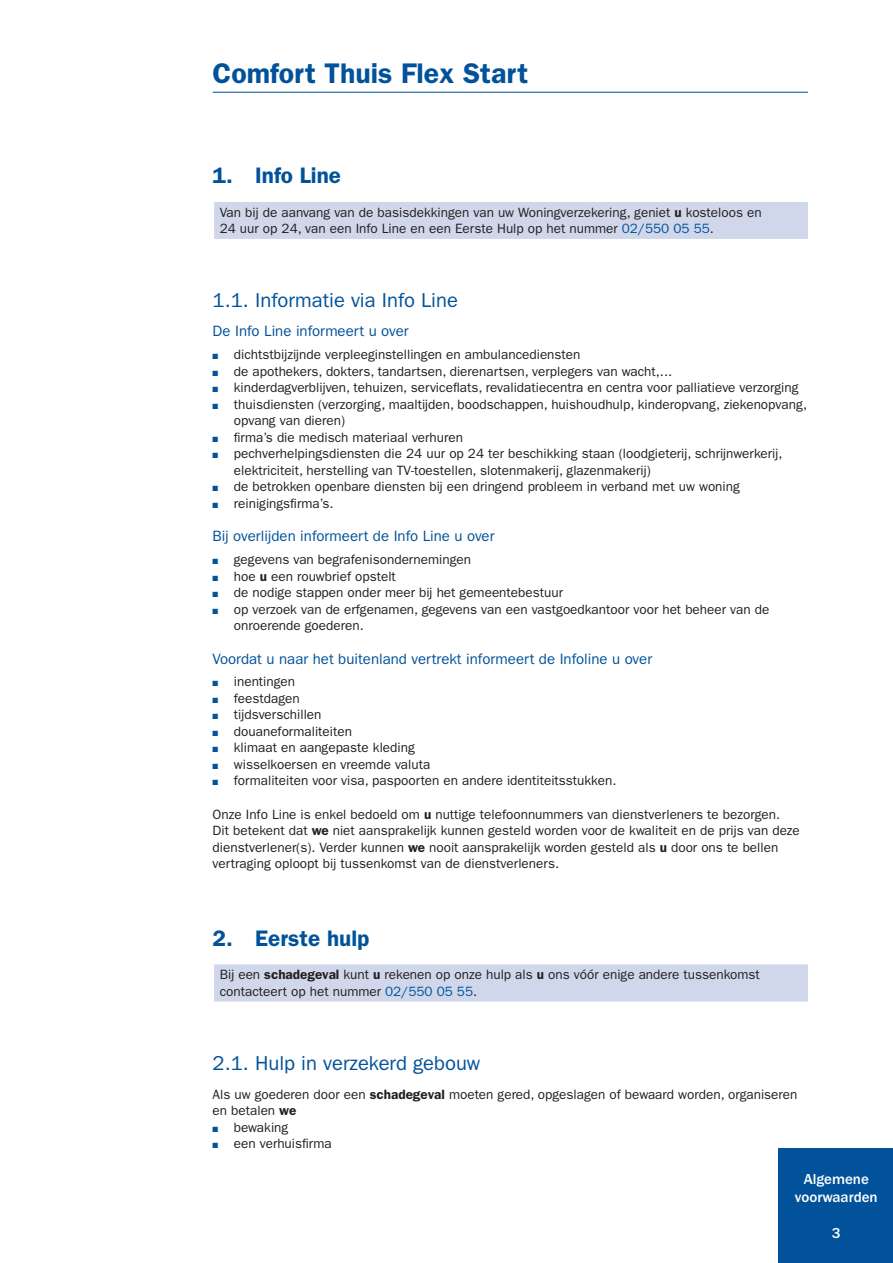
<style>
.page{position:relative;width:893px;height:1263px;background:#fff}
.page>*{position:absolute;margin:0;border:0;box-sizing:border-box;transform-origin:0 0}
.t1{font:600 28.5px "ITC Franklin Gothic Std";color:#01529a}
.t2{font:600 22.5px "ITC Franklin Gothic Std";color:#01529a}
.t3{font:20.25px "ITC Franklin Gothic Std";color:#01529a}
._1_-_Subtit_blauw{font:15px "ITC Franklin Gothic Std";color:#01529a}
.M_-_Paginanummering{font:500 15px "ITC Franklin Gothic Std";color:#fff}
._1_-_Body{font:13.5px/16.5px "ITC Franklin Gothic Std";color:#231f20}
._1_-_Body_zdr_spatie{font:13.5px/16.5px "ITC Franklin Gothic Std";color:#231f20}
.s1{font-weight:600}
.s2{color:#01529a}
</style>
<div class="page">
<hr style="left:213px;top:92px;width:595px;height:1px;background:#01529a">
<div style="left:779px;top:1149px;width:114px;height:114px;background:#01529a"></div>
<div style="left:213px;top:201px;width:596px;height:39px;background:#d0d7ea"></div>
<hr style="left:213px;top:200px;width:596px;height:2px;background:#fff">
<hr style="left:213px;top:202px;width:1px;height:37px;background:#fff">
<hr style="left:808px;top:202px;width:1px;height:37px;background:#fff">
<hr style="left:213px;top:239px;width:596px;height:1px;background:#fff">
<div style="left:213px;top:964px;width:596px;height:38px;background:#d0d7ea"></div>
<hr style="left:213px;top:964px;width:1px;height:37px;background:#fff">
<hr style="left:808px;top:964px;width:1px;height:37px;background:#fff">
<hr style="left:213px;top:1001px;width:596px;height:2px;background:#fff">
<h1 class="t1" style="left:213px;top:57px;width:317px">Comfort Thuis Flex Start</h1>
<p class="t2" style="left:213px;top:162px;width:130px">1. Info Line</p>
<p class="_1_-_Body" style="left:220px;top:204px;width:543px">Van bij de aanvang van de basisdekkingen van uw Woningverzekering, geniet <span class="s1">u</span> kosteloos en<br>24 uur op 24, van een Info Line en een Eerste Hulp op het nummer <span class="s2">02/550 05 55</span>.</p>
<p class="t3" style="left:213px;top:288px;width:247px">1.1. Informatie via Info Line</p>
<p class="_1_-_Subtit_blauw" style="left:213px;top:322px;width:198px">De Info Line informeert u over</p>
<p class="_1_-_Body" style="left:213px;top:346px;width:369px"><span class="s2">■</span> dichtstbijzijnde verpleeginstellingen en ambulancediensten</p>
<p class="_1_-_Body" style="left:213px;top:363px;width:461px"><span class="s2">■</span> de apothekers, dokters, tandartsen, dierenartsen, verplegers van wacht,...</p>
<p class="_1_-_Body" style="left:213px;top:379px;width:587px"><span class="s2">■</span> kinderdagverblijven, tehuizen, serviceflats, revalidatiecentra en centra voor palliatieve verzorging</p>
<p class="_1_-_Body" style="left:234px;top:396px;width:575px;text-indent:-21px"><span class="s2">■</span> thuisdiensten (verzorging, maaltijden, boodschappen, huishoudhulp, kinderopvang, ziekenopvang, opvang van dieren)</p>
<p class="_1_-_Body" style="left:213px;top:429px;width:252px"><span class="s2">■</span> firma’s die medisch materiaal verhuren</p>
<p class="_1_-_Body" style="left:234px;top:445px;width:550px;text-indent:-21px"><span class="s2">■</span> pechverhelpingsdiensten die 24 uur op 24 ter beschikking staan (loodgieterij, schrijnwerkerij, elektriciteit, herstelling van TV-toestellen, slotenmakerij, glazenmakerij)</p>
<p class="_1_-_Body" style="left:213px;top:478px;width:529px"><span class="s2">■</span> de betrokken openbare diensten bij een dringend probleem in verband met uw woning</p>
<p class="_1_-_Body" style="left:213px;top:495px;width:122px"><span class="s2">■</span> reinigingsfirma’s.</p>
<p class="_1_-_Subtit_blauw" style="left:213px;top:527px;width:283px">Bij overlijden informeert de Info Line u over</p>
<p class="_1_-_Body" style="left:213px;top:551px;width:260px"><span class="s2">■</span> gegevens van begrafenisondernemingen</p>
<p class="_1_-_Body" style="left:213px;top:568px;width:185px"><span class="s2">■</span> hoe <span class="s1">u</span> een rouwbrief opstelt</p>
<p class="_1_-_Body" style="left:213px;top:584px;width:352px"><span class="s2">■</span> de nodige stappen onder meer bij het gemeentebestuur</p>
<p class="_1_-_Body" style="left:234px;top:601px;width:537px;text-indent:-21px"><span class="s2">■</span> op verzoek van de erfgenamen, gegevens van een vastgoedkantoor voor het beheer van de onroerende goederen.</p>
<p class="_1_-_Subtit_blauw" style="left:213px;top:650px;width:441px">Voordat u naar het buitenland vertrekt informeert de Infoline u over</p>
<p class="_1_-_Body" style="left:213px;top:674px;width:84px"><span class="s2">■</span> inentingen</p>
<p class="_1_-_Body" style="left:213px;top:690px;width:89px"><span class="s2">■</span> feestdagen</p>
<p class="_1_-_Body" style="left:213px;top:707px;width:110px"><span class="s2">■</span> tijdsverschillen</p>
<p class="_1_-_Body" style="left:213px;top:723px;width:141px"><span class="s2">■</span> douaneformaliteiten</p>
<p class="_1_-_Body" style="left:213px;top:740px;width:204px"><span class="s2">■</span> klimaat en aangepaste kleding</p>
<p class="_1_-_Body" style="left:213px;top:756px;width:219px"><span class="s2">■</span> wisselkoersen en vreemde valuta</p>
<p class="_1_-_Body" style="left:213px;top:773px;width:405px"><span class="s2">■</span> formaliteiten voor visa, paspoorten en andere identiteitsstukken.</p>
<p class="_1_-_Body" style="left:213px;top:806px;width:589px">Onze Info Line is enkel bedoeld om <span class="s1">u</span> nuttige telefoonnummers van dienstverleners te bezorgen.<br>Dit betekent dat <span class="s1">we</span> niet aansprakelijk kunnen gesteld worden voor de kwaliteit en de prijs van deze dienstverlener(s). Verder kunnen <span class="s1">we</span> nooit aansprakelijk worden gesteld als <span class="s1">u</span> door ons te bellen vertraging oploopt bij tussenkomst van de dienstverleners.</p>
<p class="t2" style="left:213px;top:925px;width:158px">2. Eerste hulp</p>
<p class="_1_-_Body" style="left:220px;top:967px;width:542px">Bij een <span class="s1">schadegeval</span> kunt <span class="s1">u</span> rekenen op onze hulp als <span class="s1">u</span> ons vóór enige andere tussenkomst contacteert op het nummer <span class="s2">02/550 05 55</span>.</p>
<p class="t3" style="left:213px;top:1051px;width:269px">2.1. Hulp in verzekerd gebouw</p>
<p class="_1_-_Body_zdr_spatie" style="left:213px;top:1086px;width:586px">Als uw goederen door een <span class="s1">schadegeval</span> moeten gered, opgeslagen of bewaard worden, organiseren en betalen <span class="s1">we</span></p>
<p class="_1_-_Body" style="left:213px;top:1119px;width:77px"><span class="s2">■</span> bewaking</p>
<p class="_1_-_Body" style="left:213px;top:1135px;width:121px"><span class="s2">■</span> een verhuisfirma</p>
<p class="M_-_Paginanummering" style="left:804px;top:1170px;width:67px">Algemene</p>
<p class="M_-_Paginanummering" style="left:795px;top:1188px;width:84px">voorwaarden</p>
<p class="M_-_Paginanummering" style="left:832px;top:1224px;width:10px">3</p>
</div>
